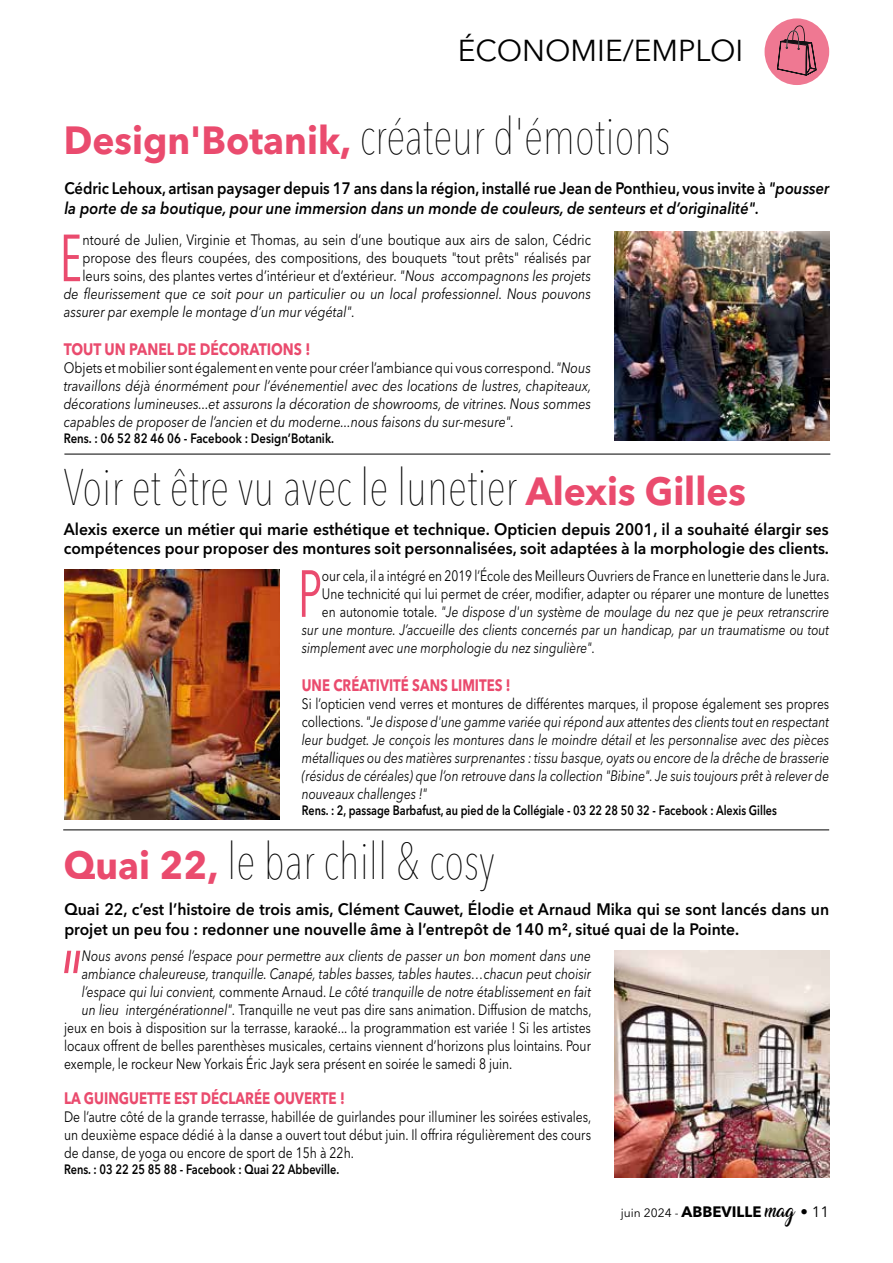
<style>
.page{position:relative;width:893px;height:1263px;background:#fff}
.page>*{position:absolute;margin:0;border:0;box-sizing:border-box;transform-origin:0 0}
.t1{font:italic condensed 91.2px "Avenir Next LT Pro";color:#ea4b6e;scale:.81 1}
.t2{font:condensed 65.85px "Avenir Next LT Pro";color:#ea4b6e;scale:.84 1}
.t3{font:condensed 65.85px "Avenir Next LT Pro";color:#ea4b6e;scale:.8 1}
.t4{font:200 condensed 51px "Avenir Next LT Pro";color:#000;scale:.95 1}
.t5{font:30px "Avenir Next LT Pro";color:#000}
.t6{font:600 16.5px/19.8px "Avenir Next LT Pro";color:#000;scale:.95 1}
.t7{font:italic 600 16.5px/19.8px "Avenir Next LT Pro";color:#000;scale:.9 1}
.t8{font:700 16.5px "Avenir Next LT Pro";color:#ea4b6e;scale:.81 1}
.t9{font:700 16.5px "Avenir Next LT Pro";color:#ea4b6e;scale:.84 1}
.t10{font:700 16.5px "Avenir Next LT Pro";color:#ea4b6e;scale:.8 1}
.t11{font:italic 15px/18px "Avenir Next LT Pro";color:#000;text-align:justify;scale:.8 1}
.t12{font:15px/18px "Avenir Next LT Pro";color:#000;text-align:justify;scale:.81 1}
.t13{font:italic 15px/18px "Avenir Next LT Pro";color:#000;text-align:justify;scale:.84 1}
.t14{font:italic 15px "Avenir Next LT Pro";color:#000;scale:.81 1}
.t15{font:15px "Avenir Next LT Pro";color:#000;scale:.84 1}
.t16{font:15px "Avenir Next LT Pro";color:#000;scale:.8 1}
.t17{font:600 13.5px "Avenir Next LT Pro";color:#000;scale:.8 1}
.t18{font:600 13.5px "Avenir Next LT Pro";color:#000;scale:.81 1}
.t19{font:600 13.5px "Avenir Next LT Pro";color:#000;scale:.84 1}
.t20{font:12px "Avenir Next LT Pro";color:#000}
.s1{font-weight:700;font-stretch:normal;font-size:39px;color:#ea4b6e}
.s2{font-style:normal}
.s3{font-style:italic}
.s4{font-weight:700;font-size:15px}
.s5{font-family:"Amarillo"}
.s6{font-size:15px}
</style>
<div class="page">
<div style="left:765px;top:18px;width:64px;height:67px;background:#ef7892;border-radius:50%"></div>
<svg style="left:777px;top:25px;width:39px;height:50px"></svg>
<hr style="left:63px;top:829px;width:766px;height:1px;background:#000">
<img style="left:614px;top:950px;width:215px;height:227px">
<hr style="left:64px;top:454px;width:766px;height:1px;background:#000">
<img style="left:614px;top:232px;width:215px;height:208px">
<img style="left:64px;top:569px;width:215px;height:250px">
<h3 class="t5" style="left:458px;top:33px;width:287px">ÉCONOMIE/EMPLOI</h3>
<h3 class="t4" style="left:64px;top:106px;width:640px"><span class="s1">Design'Botanik,</span> créateur d'émotions</h3>
<p class="t7" style="left:64px;top:178px;width:851px"><span class="s2">Cédric Lehoux, artisan paysager depuis 17 ans dans la région, installé rue Jean de Ponthieu, vous invite à</span> "pousser la porte de sa boutique, pour une immersion dans un monde de couleurs, de senteurs et d’originalité".</p>
<h2 class="t2" style="left:59px;top:218px;width:29px">E</h2>
<p class="t15" style="left:82px;top:231px;width:607px">ntouré de Julien, Virginie et Thomas, au sein d’une boutique aux airs de salon, Cédric</p>
<p class="t15" style="left:82px;top:249px;width:607px">propose des fleurs coupées, des compositions, des bouquets "tout prêts" réalisés par</p>
<p class="t15" style="left:82px;top:267px;width:607px">leurs soins, des plantes vertes d’intérieur et d’extérieur. <span class="s3">"Nous accompagnons les projets</span></p>
<p class="t13" style="left:64px;top:285px;width:629px">de fleurissement que ce soit pour un particulier ou un local professionnel. Nous pouvons</p>
<p class="t13" style="left:64px;top:303px;width:348px">assurer par exemple le montage d’un mur végétal".</p>
<p class="t9" style="left:64px;top:339px;width:295px">TOUT UN PANEL DE DÉCORATIONS !</p>
<p class="t13" style="left:64px;top:359px;width:630px"><span class="s2">Objets et mobilier sont également en vente pour créer l’ambiance qui vous correspond.</span> "Nous travaillons déjà énormément pour l’événementiel avec des locations de lustres, chapiteaux, décorations lumineuses...et assurons la décoration de showrooms, de vitrines. Nous sommes capables de proposer de l’ancien et du moderne...nous faisons du sur-mesure".</p>
<p class="t19" style="left:64px;top:430px;width:323px">Rens. : 06 52 82 46 06 - Facebook : Design’Botanik.</p>
<h3 class="t4" style="left:64px;top:457px;width:720px">Voir et être vu avec le lunetier <span class="s1">Alexis Gilles</span></h3>
<p class="t6" style="left:64px;top:519px;width:807px">Alexis exerce un métier qui marie esthétique et technique. Opticien depuis 2001, il a souhaité élargir ses compétences pour proposer des montures soit personnalisées, soit adaptées à la morphologie des clients.</p>
<h2 class="t3" style="left:298px;top:554px;width:32px">P</h2>
<p class="t16" style="left:322px;top:567px;width:636px">our cela, il a intégré en 2019 l’École des Meilleurs Ouvriers de France en lunetterie dans le Jura.</p>
<p class="t16" style="left:322px;top:585px;width:636px">Une technicité qui lui permet de créer, modifier, adapter ou réparer une monture de lunettes</p>
<p class="t11" style="left:322px;top:603px;width:636px"><span class="s2">en autonomie totale.</span> "Je dispose d'un système de moulage du nez que je peux retranscrire</p>
<p class="t11" style="left:302px;top:621px;width:661px">sur une monture. J’accueille des clients concernés par un handicap, par un traumatisme ou tout</p>
<p class="t11" style="left:302px;top:639px;width:368px">simplement avec une morphologie du nez singulière".</p>
<p class="t10" style="left:302px;top:675px;width:262px">UNE CRÉATIVITÉ SANS LIMITES !</p>
<p class="t11" style="left:302px;top:694px;width:661px"><span class="s2">Si l’opticien vend verres et montures de différentes marques, il propose également ses propres collections.</span> "Je dispose d'une gamme variée qui répond aux attentes des clients tout en respectant leur budget. Je conçois les montures dans le moindre détail et les personnalise avec des pièces métalliques ou des matières surprenantes : tissu basque, oyats ou encore de la drêche de brasserie (résidus de céréales) que l’on retrouve dans la collection "Bibine". Je suis toujours prêt à relever de nouveaux challenges !"</p>
<p class="t17" style="left:302px;top:802px;width:595px">Rens. : 2, passage Barbafust, au pied de la Collégiale - 03 22 28 50 32 - Facebook : Alexis Gilles</p>
<h3 class="t4" style="left:64px;top:831px;width:455px"><span class="s1">Quai 22,</span> le bar chill &amp; cosy</h3>
<p class="t6" style="left:64px;top:899px;width:807px">Quai 22, c’est l’histoire de trois amis, Clément Cauwet, Élodie et Arnaud Mika qui se sont lancés dans un projet un peu fou : redonner une nouvelle âme à l’entrepôt de 140 m², situé quai de la Pointe.</p>
<h1 class="t1" style="left:55px;top:928px;width:32px">"</h1>
<p class="t14" style="left:82px;top:947px;width:630px">Nous avons pensé l’espace pour permettre aux clients de passer un bon moment dans une</p>
<p class="t14" style="left:82px;top:965px;width:630px">ambiance chaleureuse, tranquille. Canapé, tables basses, tables hautes…chacun peut choisir</p>
<p class="t14" style="left:82px;top:983px;width:630px">l’espace qui lui convient, <span class="s2">commente Arnaud.</span> Le côté tranquille de notre établissement en fait</p>
<p class="t12" style="left:82px;top:1001px;width:631px"><span class="s3">un lieu intergénérationnel".</span> Tranquille ne veut pas dire sans animation. Diffusion de matchs,</p>
<p class="t12" style="left:64px;top:1019px;width:652px">jeux en bois à disposition sur la terrasse, karaoké... la programmation est variée ! Si les artistes</p>
<p class="t12" style="left:64px;top:1037px;width:652px">locaux offrent de belles parenthèses musicales, certains viennent d’horizons plus lointains. Pour</p>
<p class="t12" style="left:64px;top:1055px;width:555px">exemple, le rockeur New Yorkais Éric Jayk sera présent en soirée le samedi 8 juin.</p>
<p class="t8" style="left:64px;top:1088px;width:348px">LA GUINGUETTE EST DÉCLARÉE OUVERTE !</p>
<p class="t12" style="left:64px;top:1108px;width:652px">De l’autre côté de la grande terrasse, habillée de guirlandes pour illuminer les soirées estivales, un deuxième espace dédié à la danse a ouvert tout début juin. Il offrira régulièrement des cours de danse, de yoga ou encore de sport de 15h à 22h.</p>
<p class="t18" style="left:64px;top:1161px;width:341px">Rens. : 03 22 25 85 88 - Facebook : Quai 22 Abbeville.</p>
<p class="t20" style="left:621px;top:1205px;width:210px">juin 2024 - <span class="s4">ABBEVILLE</span> <span class="s5">mag</span> <span class="s6">• 11</span></p>
</div>
